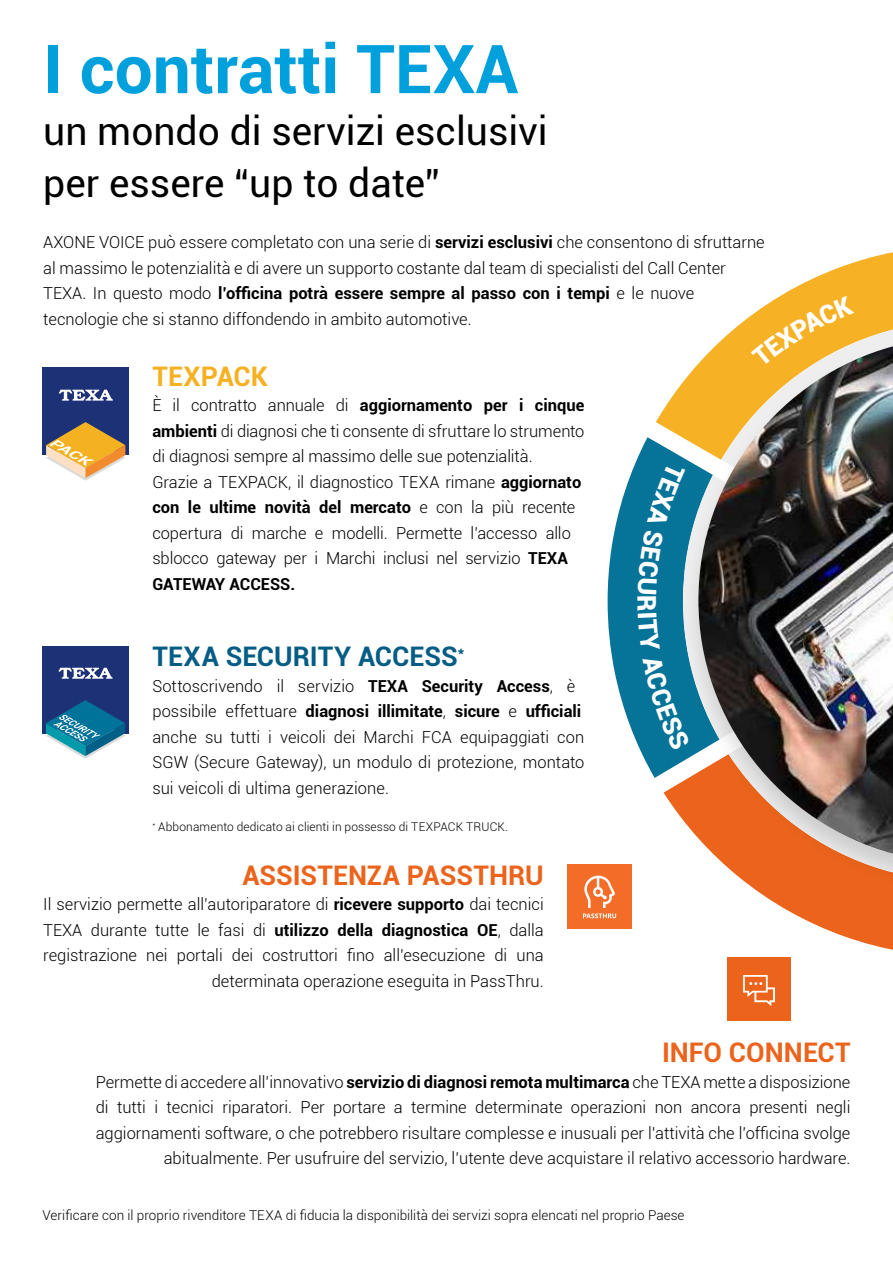
<style>
.page{position:relative;width:893px;height:1263px;background:#fff}
.page>*{position:absolute;margin:0;border:0;box-sizing:border-box;transform-origin:0 0}
.t1{font:700 67.5px "Roboto";color:#00a0dd}
.t2{font:39px/51.8px "Roboto";color:#000}
.t3{font:700 27px "Roboto";color:#ec641b}
.t4{font:700 27px "Roboto";color:#055d86}
.t5{font:700 27px "Roboto";letter-spacing:.005em;color:#f6b123}
.t6{font:900 25.8px "Roboto";color:#fff}
.t7{font:300 16.5px/25.5px "Roboto";color:#000}
.t8{font:300 13.5px "Roboto";letter-spacing:.005em;color:#000}
.t9{font:300 12px "Roboto";letter-spacing:.01em;color:#000}
.s1{font-weight:700}
</style>
<div class="page">
<div style="left:727px;top:957px;width:64px;height:63px;background:#ec641b"></div>
<svg style="left:743px;top:985px;width:32px;height:21px"></svg>
<svg style="left:567px;top:586px;width:201px;height:399px"></svg>
<svg style="left:664px;top:252px;width:229px;height:705px"></svg>
<img style="left:675px;top:324px;width:218px;height:578px">
<svg style="left:701px;top:338px;width:192px;height:526px;fill:#ec641b"></svg>
<img style="left:698px;top:346px;width:195px;height:508px">
<div style="left:42px;top:646px;width:87px;height:87px;background:#1d3176"></div>
<svg style="left:58px;top:668px;width:55px;height:11px"></svg>
<svg style="left:46px;top:700px;width:79px;height:59px"></svg>
<div style="left:42px;top:368px;width:87px;height:87px;background:#1d3176"></div>
<svg style="left:59px;top:390px;width:54px;height:11px"></svg>
<svg style="left:46px;top:422px;width:79px;height:59px"></svg>
<svg style="left:751px;top:295px;width:103px;height:72px"></svg>
<svg style="left:608px;top:437px;width:111px;height:341px"></svg>
<h1 class="t1" style="left:43px;top:22px;width:476px">I contratti TEXA</h1>
<h2 class="t2" style="left:43px;top:104px;width:506px">un mondo di servizi esclusivi per essere “up to date”</h2>
<p class="t7" style="left:43px;top:229px;width:723px">AXONE VOICE può essere completato con una serie di <span class="s1">servizi esclusivi</span> che consentono di sfruttarne al massimo le potenzialità e di avere un supporto costante dal team di specialisti del Call Center TEXA. In questo modo <span class="s1">l’officina potrà essere sempre al passo con i tempi</span> e le nuove tecnologie che si stanno diffondendo in ambito automotive.</p>
<h3 class="t5" style="left:152px;top:357px;width:117px">TEXPACK</h3>
<p class="t7" style="left:152px;top:392px;width:434px">È il contratto annuale di <span class="s1">aggiornamento per i cinque ambienti</span> di diagnosi che ti consente di sfruttare lo strumento di diagnosi sempre al massimo delle sue potenzialità.<br>Grazie a TEXPACK, il diagnostico TEXA rimane <span class="s1">aggiornato con le ultime novità del mercato</span> e con la più recente copertura di marche e modelli. Permette l’accesso allo sblocco gateway per i Marchi inclusi nel servizio <span class="s1">TEXA GATEWAY ACCESS.</span></p>
<h3 class="t4" style="left:152px;top:637px;width:314px">TEXA SECURITY ACCESS<sup>*</sup></h3>
<p class="t7" style="left:152px;top:672px;width:434px">Sottoscrivendo il servizio <span class="s1">TEXA Security Access</span>, è possibile effettuare <span class="s1">diagnosi illimitate</span>, <span class="s1">sicure</span> e <span class="s1">ufficiali </span>anche su tutti i veicoli dei Marchi FCA equipaggiati con SGW (Secure Gateway), un modulo di protezione, montato sui veicoli di ultima generazione.</p>
<p class="t9" style="left:152px;top:818px;width:357px"><sup>*</sup> Abbonamento dedicato ai clienti in possesso di TEXPACK TRUCK.</p>
<h3 class="t3" style="left:242px;top:856px;width:303px">ASSISTENZA PASSTHRU</h3>
<p class="t7" style="left:43px;top:891px;width:502px;text-align:right">Il servizio permette all’autoriparatore di <span class="s1">ricevere supporto</span> dai tecnici TEXA durante tutte le fasi di <span class="s1">utilizzo della diagnostica OE</span>, dalla registrazione nei portali dei costruttori fino all’esecuzione di una determinata operazione eseguita in PassThru.</p>
<h3 class="t6" style="left:665px;top:595px;width:18px;rotate:90deg">R</h3>
<h3 class="t3" style="left:662px;top:1033px;width:190px">INFO CONNECT</h3>
<p class="t7" style="left:96px;top:1068px;width:756px;text-align:right">Permette di accedere all’innovativo <span class="s1">servizio di diagnosi remota multimarca</span> che TEXA mette a disposizione di tutti i tecnici riparatori. Per portare a termine determinate operazioni non ancora presenti negli aggiornamenti software, o che potrebbero risultare complesse e inusuali per l’attività che l’officina svolge abitualmente. Per usufruire del servizio, l’utente deve acquistare il relativo accessorio hardware.</p>
<p class="t8" style="left:43px;top:1206px;width:644px">Verificare con il proprio rivenditore TEXA di fiducia la disponibilità dei servizi sopra elencati nel proprio Paese</p>
</div>
